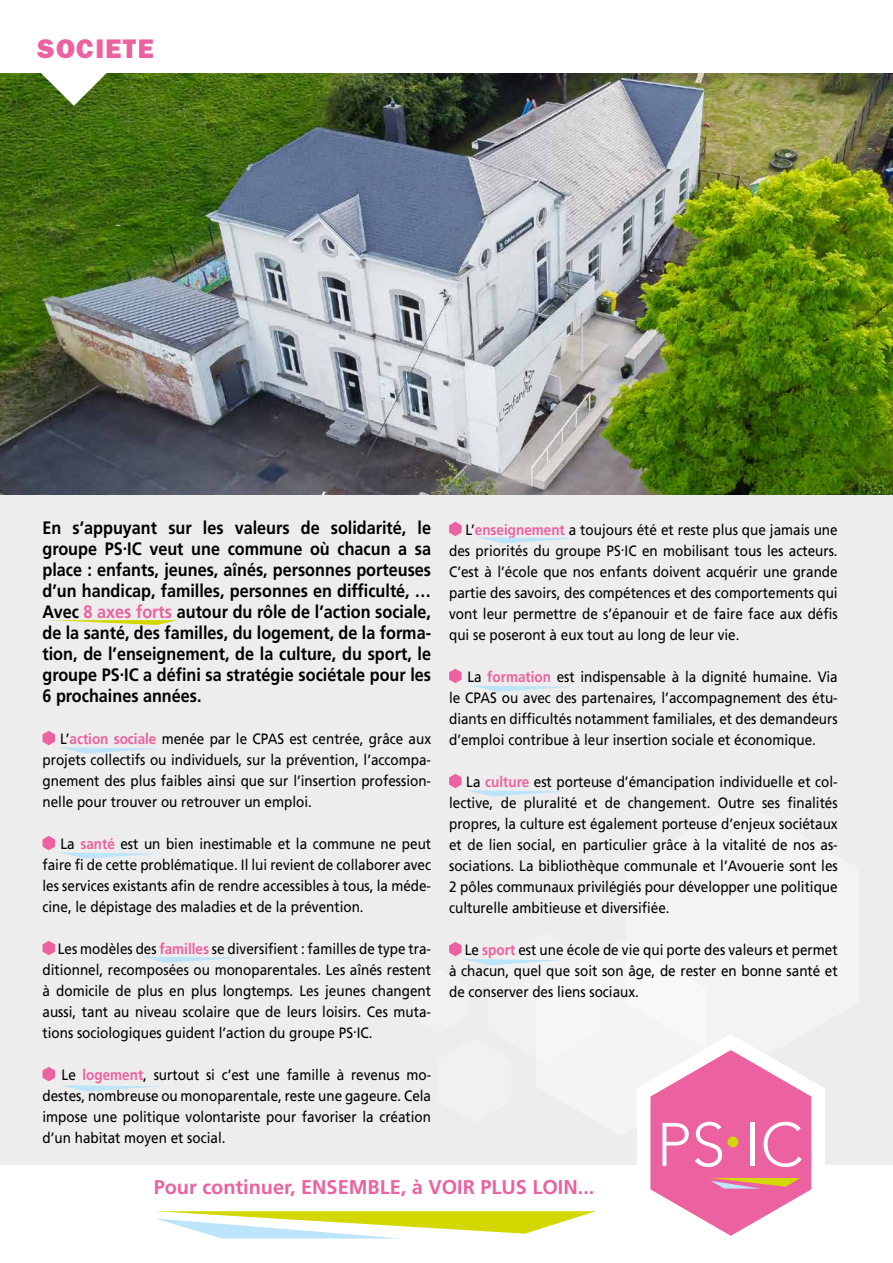
<style>
.page{position:relative;width:893px;height:1263px;background:#eeeded}
.page>*{position:absolute;margin:0;border:0;box-sizing:border-box;transform-origin:0 0}
.t1{font:300 60.9px "Avenir LT Std";color:#fff}
.t2{font:27px "ITC Franklin Gothic Std Hvy";letter-spacing:.05em;color:#ec619f}
.t3{font:700 19.95px "Frutiger LT Std";color:#ec619f}
.t4{font:700 18px/21px "Frutiger LT Com";color:#000;text-align:justify;scale:.9 1}
.t5{font:15px/21px "Frutiger LT Com";color:#000;text-align:justify;scale:.9 1}
.s1{color:#ec619f}
.s2{font-weight:700;color:#ec619f}
</style>
<div class="page">
<img style="left:0;top:72px;width:893px;height:423px">
<div style="left:0;top:1165px;width:893px;height:98px;background:#fff"></div>
<div style="left:0;top:0;width:893px;height:72px;background:#fff"></div>
<svg style="left:35px;top:72px;width:78px;height:34px;background:#93aa78"></svg>
<svg style="left:449px;top:522px;width:13px;height:14px"></svg>
<svg style="left:449px;top:669px;width:13px;height:14px"></svg>
<svg style="left:49px;top:620px;width:129px;height:5px"></svg>
<svg style="left:43px;top:836px;width:113px;height:23px"></svg>
<svg style="left:43px;top:731px;width:113px;height:23px"></svg>
<svg style="left:449px;top:774px;width:114px;height:22px"></svg>
<svg style="left:43px;top:941px;width:782px;height:298px"></svg>
<svg style="left:473px;top:686px;width:96px;height:6px"></svg>
<svg style="left:477px;top:537px;width:97px;height:6px"></svg>
<h2 class="t2" style="left:37px;top:33px;width:119px">SOCIETE</h2>
<p class="t4" style="left:43px;top:517px;width:433px">En s’appuyant sur les valeurs de solidarité, le groupe PS.IC veut une commune où chacun a sa place : enfants, jeunes, aînés, personnes porteuses d’un handicap, familles, personnes en difficulté, … Avec <span class="s1">8 axes forts</span> autour du rôle de l’action sociale, de la santé, des familles, du logement, de la forma&shy;tion, de l’enseignement, de la culture, du sport, le groupe PS.IC a défini sa stratégie sociétale pour les 6 prochaines années.</p>
<p class="t5" style="left:43px;top:728px;width:433px;text-indent:18px">L’<span class="s2">action sociale</span> menée par le CPAS est centrée, grâce aux projets collectifs ou individuels, sur la prévention, l’accompa&shy;gnement des plus faibles ainsi que sur l’insertion profession&shy;nelle pour trouver ou retrouver un emploi.</p>
<p class="t5" style="left:43px;top:833px;width:433px;text-indent:18px">La <span class="s2">santé</span> est un bien inestimable et la commune ne peut faire fi de cette problématique. Il lui revient de collaborer avec les services existants afin de rendre accessibles à tous, la méde&shy;cine, le dépistage des maladies et de la prévention.</p>
<p class="t5" style="left:43px;top:938px;width:433px;text-indent:15px">Les modèles des <span class="s2">familles</span> se diversifient : familles de type tra&shy;ditionnel, recomposées ou monoparentales. Les aînés restent à domicile de plus en plus longtemps. Les jeunes changent aussi, tant au niveau scolaire que de leurs loisirs. Ces muta&shy;tions sociologiques guident l’action du groupe PS.IC.</p>
<p class="t5" style="left:43px;top:1064px;width:433px;text-indent:19px">Le <span class="s2">logement</span>, surtout si c’est une famille à revenus mo&shy;destes, nombreuse ou monoparentale, reste une gageure. Cela impose une politique volontariste pour favoriser la création d’un habitat moyen et social.</p>
<p class="t5" style="left:449px;top:519px;width:433px;text-indent:16px">L’<span class="s2">enseignement</span> a toujours été et reste plus que jamais une des priorités du groupe PS.IC en mobilisant tous les acteurs.<br>C’est à l’école que nos enfants doivent acquérir une grande partie des savoirs, des compétences et des comportements qui vont leur permettre de s’épanouir et de faire face aux défis qui se poseront à eux tout au long de leur vie.</p>
<p class="t5" style="left:449px;top:666px;width:433px;text-indent:18px">La <span class="s2">formation</span> est indispensable à la dignité humaine. Via le CPAS ou avec des partenaires, l’accompagnement des étu&shy;diants en difficultés notamment familiales, et des demandeurs d’emploi contribue à leur insertion sociale et économique.</p>
<p class="t5" style="left:449px;top:771px;width:433px;text-indent:17px">La <span class="s2">culture</span> est porteuse d’émancipation individuelle et col&shy;lective, de pluralité et de changement. Outre ses finalités propres, la culture est également porteuse d’enjeux sociétaux et de lien social, en particulier grâce à la vitalité de nos as&shy;sociations. La bibliothèque communale et l’Avouerie sont les 2 pôles communaux privilégiés pour développer une politique culturelle ambitieuse et diversifiée.</p>
<p class="t5" style="left:449px;top:939px;width:433px;text-indent:16px">Le <span class="s2">sport</span> est une école de vie qui porte des valeurs et permet à chacun, quel que soit son âge, de rester en bonne santé et de conserver des liens sociaux.</p>
<h1 class="t1" style="left:656px;top:1109px;width:148px">PS IC</h1>
<h3 class="t3" style="left:154px;top:1175px;width:442px">Pour continuer, ENSEMBLE, à VOIR PLUS LOIN...</h3>
</div>
